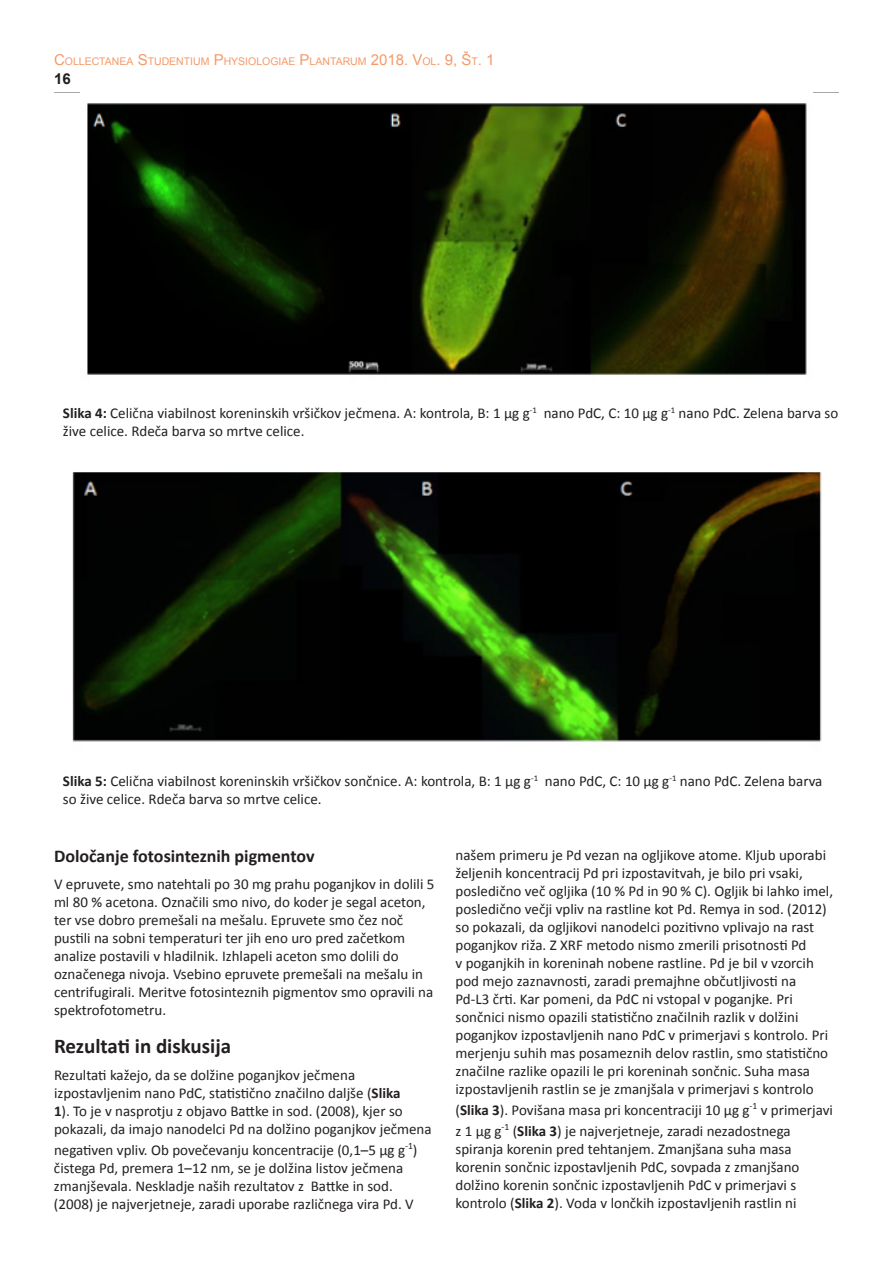
<style>
.page{position:relative;width:893px;height:1263px;background:#fff}
.page>*{position:absolute;margin:0;border:0;box-sizing:border-box;transform-origin:0 0}
.t1{font:700 21px "Calibri";color:#231f20}
.t2{font:700 18px "Calibri";color:#231f20}
.t3{font:15px/18px "Calibri";color:#231f20}
.t4{font:700 15px "Arial";color:#231f20}
.t5{font:10.5px "Arial";color:#f49a69}
.s1{font-size:15px}
.s2{font-weight:700}
</style>
<div class="page">
<hr style="left:54px;top:92px;width:785px;height:1px;background:#aaa7a8">
<img style="left:87px;top:103px;width:720px;height:272px">
<img style="left:72px;top:471px;width:750px;height:271px">
<p class="t5" style="left:54px;top:54px;width:442px"><span class="s1">C</span>OLLECTANEA <span class="s1">S</span>TUDENTIUM <span class="s1">P</span>HYSIOLOGIAE <span class="s1">P</span>LANTARUM <span class="s1">2018. V</span>OL<span class="s1">. 9, Š</span>T<span class="s1">. 1</span></p>
<p class="t4" style="left:54px;top:69px;width:18px">16</p>
<p class="t3" style="left:63px;top:404px;width:777px"><span class="s2">Slika 4:</span> Celična viabilnost koreninskih vršičkov ječmena. A: kontrola, B: 1 µg g<sup>-1</sup> nano PdC, C: 10 µg g<sup>-1</sup> nano PdC. Zelena barva so žive celice. Rdeča barva so mrtve celice.</p>
<p class="t3" style="left:63px;top:772px;width:761px"><span class="s2">Slika 5:</span> Celična viabilnost koreninskih vršičkov sončnice. A: kontrola, B: 1 µg g<sup>-1</sup> nano PdC, C: 10 µg g<sup>-1</sup> nano PdC. Zelena barva so žive celice. Rdeča barva so mrtve celice.</p>
<p class="t2" style="left:54px;top:844px;width:262px">Določanje fotosinteznih pigmentov</p>
<p class="t3" style="left:54px;top:874px;width:382px">V epruvete, smo natehtali po 30 mg prahu poganjkov in dolili 5 ml 80 % acetona. Označili smo nivo, do koder je segal aceton, ter vse dobro premešali na mešalu. Epruvete smo čez noč pustili na sobni temperaturi ter jih eno uro pred začetkom analize postavili v hladilnik. Izhlapeli aceton smo dolili do označenega nivoja. Vsebino epruvete premešali na mešalu in centrifugirali. Meritve fotosinteznih pigmentov smo opravili na spektrofotometru.</p>
<h1 class="t1" style="left:54px;top:1033px;width:179px">Rezultati in diskusija</h1>
<p class="t3" style="left:54px;top:1066px;width:379px">Rezultati kažejo, da se dolžine poganjkov ječmena izpostavljenim nano PdC, statistično značilno daljše (<span class="s2">Slika<br>1</span>). To je v nasprotju z objavo Battke in sod. (2008), kjer so pokazali, da imajo nanodelci Pd na dolžino poganjkov ječmena</p>
<p class="t3" style="left:54px;top:1141px;width:365px">negativen vpliv. Ob povečevanju koncentracije (0,1–5 µg g<sup>-1</sup>) čistega Pd, premera 1–12 nm, se je dolžina listov ječmena zmanjševala. Neskladje naših rezultatov z Battke in sod. (2008) je najverjetneje, zaradi uporabe različnega vira Pd. V</p>
<p class="t3" style="left:455px;top:846px;width:379px">našem primeru je Pd vezan na ogljikove atome. Kljub uporabi željenih koncentracij Pd pri izpostavitvah, je bilo pri vsaki, posledično več ogljika (10 % Pd in 90 % C). Ogljik bi lahko imel, posledično večji vpliv na rastline kot Pd. Remya in sod. (2012) so pokazali, da ogljikovi nanodelci pozitivno vplivajo na rast poganjkov riža. Z XRF metodo nismo zmerili prisotnosti Pd<br>v poganjkih in koreninah nobene rastline. Pd je bil v vzorcih pod mejo zaznavnosti, zaradi premajhne občutljivosti na Pd-L3 črti. Kar pomeni, da PdC ni vstopal v poganjke. Pri sončnici nismo opazili statistično značilnih razlik v dolžini poganjkov izpostavljenih nano PdC v primerjavi s kontrolo. Pri merjenju suhih mas posameznih delov rastlin, smo statistično značilne razlike opazili le pri koreninah sončnic. Suha masa izpostavljenih rastlin se je zmanjšala v primerjavi s kontrolo</p>
<p class="t3" style="left:455px;top:1099px;width:379px;line-height:21px">(<span class="s2">Slika 3</span>). Povišana masa pri koncentraciji 10 µg g<sup>-1</sup> v primerjavi z 1 µg g<sup>-1</sup> (<span class="s2">Slika 3</span>) je najverjetneje, zaradi nezadostnega</p>
<p class="t3" style="left:455px;top:1140px;width:346px">spiranja korenin pred tehtanjem. Zmanjšana suha masa korenin sončnic izpostavljenih PdC, sovpada z zmanjšano dolžino korenin sončnic izpostavljenih PdC v primerjavi s kontrolo (<span class="s2">Slika 2</span>). Voda v lončkih izpostavljenih rastlin ni</p>
</div>
